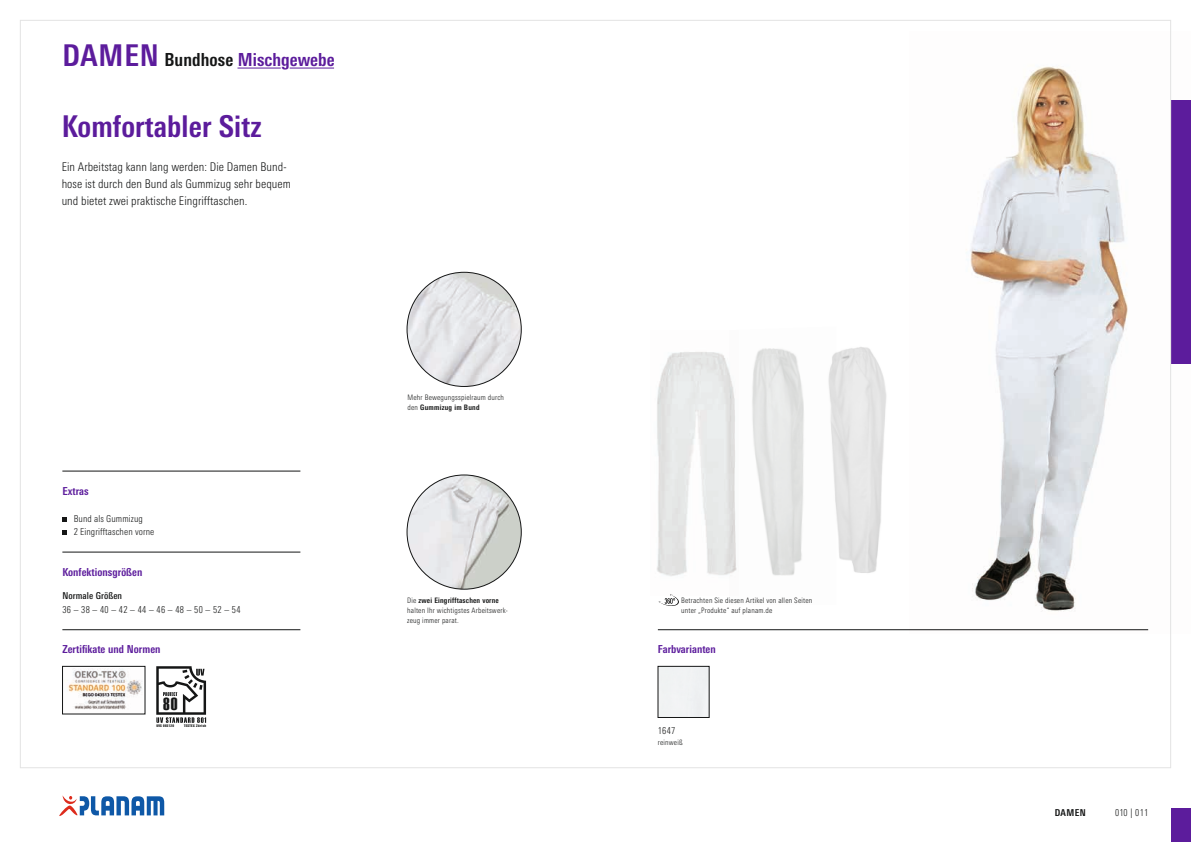
<style>
.page{position:relative;width:1191px;height:842px;background:#fff}
.page>*{position:absolute;margin:0;border:0;box-sizing:border-box;transform-origin:0 0}
.t1{font:700 condensed 30px "Univers Next Pro";letter-spacing:.005em;color:#5c1c9c}
.t2{font:700 condensed 18px "Univers Next Pro";letter-spacing:.005em;color:#5c1c9c}
.t3{font:17.4px "Haettenschweiler";color:#151616}
.t4{font:300 condensed 12px/16.9px "Univers Next Pro";letter-spacing:.005em;color:#151616}
.t5{font:700 condensed 11px "Univers Next Pro";letter-spacing:.005em;color:#5c1c9c}
.t6{font:300 condensed 9.5px/13.5px "Univers Next Pro";letter-spacing:.01em;color:#151616}
.t7{font:300 condensed 9.5px "Univers Next Pro";letter-spacing:.035em;color:#151616}
.t8{font:500 condensed 9.5px "Univers Next Pro";letter-spacing:.01em;color:#151616}
.t9{font:700 condensed 9.5px "Univers Next Pro";letter-spacing:.04em;color:#151616}
.t10{font:300 condensed 7.5px/10.1px "Univers Next Pro";letter-spacing:.025em;color:#151616}
.t11{font:3.2px "Swiss 921 BT Regular A";letter-spacing:.1em;color:#151616}
.t12{font:3.2px "Swiss 921 BT Regular A";letter-spacing:.07em;color:#151616}
.s1{font-size:30px}
.s2{color:#151616}
.s3{font-weight:700}
</style>
<div class="page">
<img style="left:909px;top:66px;width:282px;height:565px">
<img style="left:657px;top:352px;width:72px;height:224px">
<img style="left:729px;top:348px;width:75px;height:228px">
<img style="left:828px;top:347px;width:59px;height:226px">
<img style="left:407px;top:272px;width:114px;height:114px;border-radius:57px">
<img style="left:407px;top:475px;width:114px;height:114px;border-radius:57px">
<div style="left:1171px;top:100px;width:20px;height:263px;background:#5c1c9c"></div>
<div style="left:1171px;top:808px;width:20px;height:34px;background:#5c1c9c"></div>
<hr style="left:62px;top:471px;width:238px;height:1px;background:#151616">
<hr style="left:62px;top:552px;width:238px;height:1px;background:#151616">
<hr style="left:62px;top:629px;width:238px;height:1px;background:#151616">
<svg style="left:62px;top:517px;width:5px;height:5px"></svg>
<svg style="left:62px;top:530px;width:5px;height:5px"></svg>
<img style="left:67px;top:669px;width:75px;height:41px">
<div style="left:62px;top:666px;width:83px;height:48px;border:1px solid #151616"></div>
<svg style="left:156px;top:666px;width:50px;height:57px"></svg>
<div style="left:658px;top:666px;width:51px;height:52px;border:1px solid #151616"></div>
<hr style="left:658px;top:629px;width:490px;height:1px;background:#151616">
<svg style="left:658px;top:594px;width:21px;height:12px"></svg>
<svg style="left:59px;top:795px;width:105px;height:21px"></svg>
<hr style="left:237px;top:68px;width:44px;height:1px;background:#5c1c9c">
<hr style="left:290px;top:68px;width:44px;height:1px;background:#5c1c9c">
<h2 class="t2" style="left:62px;top:49px;width:274px"><span class="s1">DAMEN</span> <span class="s2">Bundhose</span> Mischgewebe</h2>
<h1 class="t1" style="left:62px;top:109px;width:201px">Komfortabler Sitz</h1>
<h3 class="t4" style="left:62px;top:158px;width:231px">Ein Arbeitstag kann lang werden: Die Damen Bund&shy;hose ist durch den Bund als Gummizug sehr bequem und bietet zwei praktische Eingrifftaschen.</h3>
<h3 class="t5" style="left:62px;top:484px;width:28px">Extras</h3>
<p class="t6" style="left:74px;top:512px;width:82px">Bund als Gummizug<br>2 Eingrifftaschen vorne</p>
<h3 class="t5" style="left:62px;top:565px;width:81px">Konfektionsgrößen</h3>
<p class="t8" style="left:62px;top:590px;width:61px">Normale Größen</p>
<p class="t7" style="left:62px;top:604px;width:180px">36 – 38 – 40 – 42 – 44 – 46 – 48 – 50 – 52 – 54</p>
<h3 class="t5" style="left:62px;top:643px;width:100px">Zertifikate und Normen</h3>
<h3 class="t3" style="left:163px;top:694px;width:16px">80</h3>
<p class="t12" style="left:156px;top:724px;width:19px">UVS 065120</p>
<p class="t11" style="left:184px;top:724px;width:24px">TESTEX Zürich</p>
<p class="t10" style="left:407px;top:393px;width:98px">Mehr Bewegungsspielraum durch den <span class="s3">Gummizug im Bund</span></p>
<p class="t10" style="left:407px;top:595px;width:102px">Die <span class="s3">zwei Eingrifftaschen vorne </span>halten Ihr wichtigstes Arbeitswerk&shy;zeug immer parat.</p>
<p class="t10" style="left:681px;top:595px;width:133px">Betrachten Sie diesen Artikel von allen Seiten unter „Produkte“ auf planam.de</p>
<h3 class="t5" style="left:658px;top:643px;width:59px">Farbvarianten</h3>
<p class="t6" style="left:658px;top:724px;width:19px">1647</p>
<p class="t10" style="left:658px;top:737px;width:26px">reinweiß</p>
<p class="t9" style="left:1054px;top:806px;width:32px">Damen</p>
<p class="t6" style="left:1115px;top:805px;width:35px">010 | 011</p>
</div>
